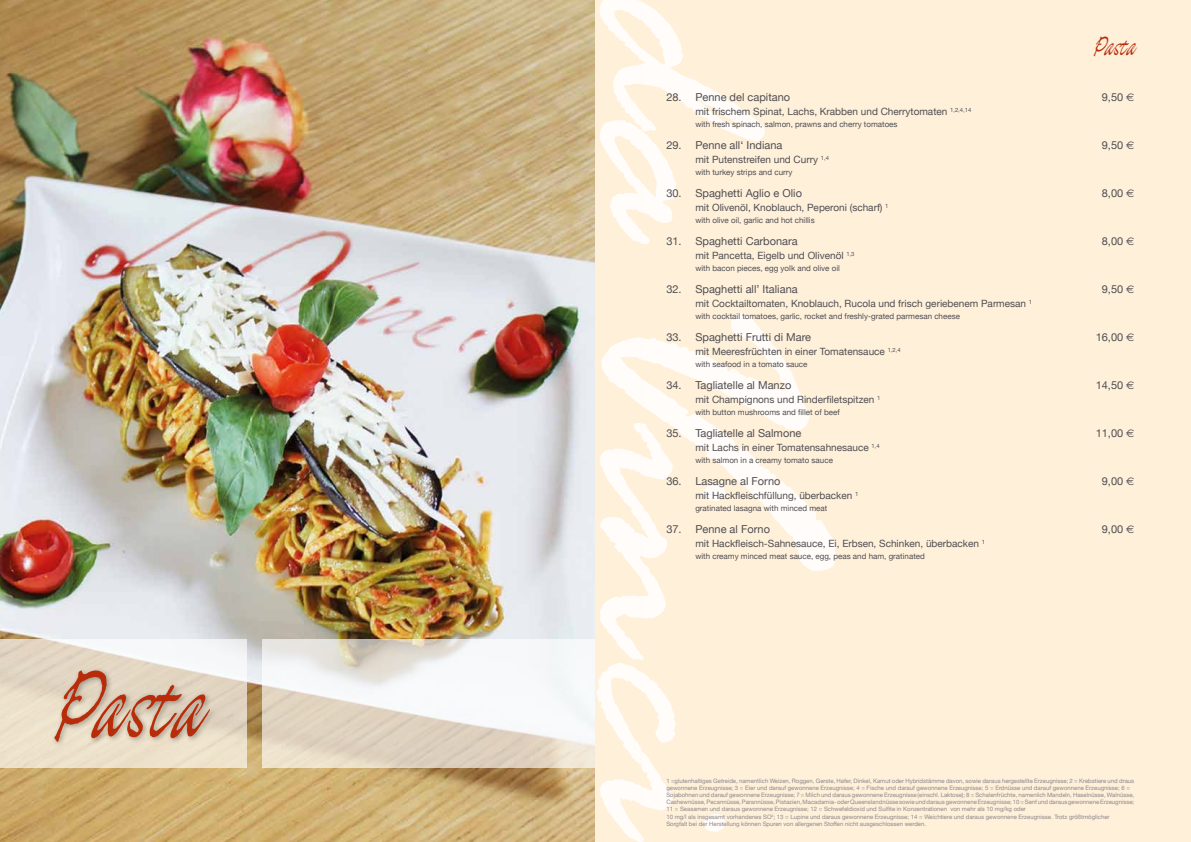
<style>
.page{position:relative;width:1191px;height:842px;background:#fff}
.page>*{position:absolute;margin:0;border:0;box-sizing:border-box;transform-origin:0 0}
.t1{font:90px "Lucifer";letter-spacing:-.01em;color:#b92c0a}
.t2{font:25px "Lucifer";letter-spacing:-.01em;color:#b92c0a}
.t3{font:11px "Helvetica Neue";color:#4f4e52}
.t4{font:10px "Helvetica Neue";color:#4f4e52}
.t5{font:8px "Helvetica Neue";color:#4f4e52}
.t6{font:6px/7.2px "Helvetica Neue";color:#8d888a}
.s1{font-family:"Euro Sans"}
</style>
<div class="page">
<img style="left:0;top:0;width:595px;height:842px">
<svg style="left:262px;top:639px;width:333px;height:129px"></svg>
<svg style="left:0;top:639px;width:247px;height:129px;fill:#ede1cb"></svg>
<div style="left:51px;top:667px;width:165px;height:81px;background:#000;opacity:.35"></div>
<div style="left:595px;top:0;width:596px;height:842px;background:#fff0da"></div>
<svg style="left:596px;top:0;width:45px;height:842px"></svg>
<svg style="left:641px;top:2px;width:195px;height:840px"></svg>
<h1 class="t1" style="left:48px;top:644px;width:154px">Pasta</h1>
<h2 class="t2" style="left:1092px;top:29px;width:44px">Pasta</h2>
<h3 class="t3" style="left:666px;top:89px;width:125px">28. Penne del capitano</h3>
<h3 class="t3" style="left:1101px;top:89px;width:34px">9,50 <span class="s1">E</span></h3>
<h3 class="t4" style="left:695px;top:104px;width:277px">mit frischem Spinat, Lachs, Krabben und Cherrytomaten <sup>1,2,4,14</sup></h3>
<h3 class="t5" style="left:695px;top:118px;width:204px">with fresh spinach, salmon, prawns and cherry tomatoes</h3>
<h3 class="t3" style="left:666px;top:137px;width:117px">29. Penne all‘ Indiana</h3>
<h3 class="t3" style="left:1101px;top:137px;width:34px">9,50 <span class="s1">E</span></h3>
<h3 class="t4" style="left:695px;top:152px;width:135px">mit Putenstreifen und Curry <sup>1,4</sup></h3>
<h3 class="t5" style="left:695px;top:166px;width:99px">with turkey strips and curry</h3>
<h3 class="t3" style="left:666px;top:185px;width:137px">30. Spaghetti Aglio e Olio</h3>
<h3 class="t3" style="left:1101px;top:185px;width:34px">8,00 <span class="s1">E</span></h3>
<h3 class="t4" style="left:695px;top:200px;width:195px">mit Olivenöl, Knoblauch, Peperoni (scharf) <sup>1</sup></h3>
<h3 class="t5" style="left:695px;top:214px;width:121px">with olive oil, garlic and hot chillis</h3>
<h3 class="t3" style="left:666px;top:233px;width:133px">31. Spaghetti Carbonara</h3>
<h3 class="t3" style="left:1101px;top:233px;width:34px">8,00 <span class="s1">E</span></h3>
<h3 class="t4" style="left:695px;top:248px;width:161px">mit Pancetta, Eigelb und Olivenöl <sup>1,3</sup></h3>
<h3 class="t5" style="left:695px;top:262px;width:146px">with bacon pieces, egg yolk and olive oil</h3>
<h3 class="t3" style="left:666px;top:281px;width:133px">32. Spaghetti all’ Italiana</h3>
<h3 class="t3" style="left:1101px;top:281px;width:34px">9,50 <span class="s1">E</span></h3>
<h3 class="t4" style="left:695px;top:296px;width:338px">mit Cocktailtomaten, Knoblauch, Rucola und frisch geriebenem Parmesan <sup>1</sup></h3>
<h3 class="t5" style="left:695px;top:310px;width:266px">with cocktail tomatoes, garlic, rocket and freshly-grated parmesan cheese</h3>
<h3 class="t3" style="left:666px;top:329px;width:146px">33. Spaghetti Frutti di Mare</h3>
<h3 class="t3" style="left:1095px;top:329px;width:40px">16,00 <span class="s1">E</span></h3>
<h3 class="t4" style="left:695px;top:344px;width:207px">mit Meeresfrüchten in einer Tomatensauce <sup>1,2,4</sup></h3>
<h3 class="t5" style="left:695px;top:358px;width:114px">with seafood in a tomato sauce</h3>
<h3 class="t3" style="left:666px;top:377px;width:126px">34. Tagliatelle al Manzo</h3>
<h3 class="t3" style="left:1095px;top:377px;width:40px">14,50 <span class="s1">E</span></h3>
<h3 class="t4" style="left:695px;top:392px;width:186px">mit Champignons und Rinderfiletspitzen <sup>1</sup></h3>
<h3 class="t5" style="left:695px;top:406px;width:146px">with button mushrooms and fillet of beef</h3>
<h3 class="t3" style="left:666px;top:425px;width:136px">35. Tagliatelle al Salmone</h3>
<h3 class="t3" style="left:1095px;top:425px;width:40px">11,00 <span class="s1">E</span></h3>
<h3 class="t4" style="left:695px;top:440px;width:186px">mit Lachs in einer Tomatensahnesauce <sup>1,4</sup></h3>
<h3 class="t5" style="left:695px;top:454px;width:139px">with salmon in a creamy tomato sauce</h3>
<h3 class="t3" style="left:666px;top:473px;width:116px">36. Lasagne al Forno</h3>
<h3 class="t3" style="left:1101px;top:473px;width:34px">9,00 <span class="s1">E</span></h3>
<h3 class="t4" style="left:695px;top:488px;width:164px">mit Hackfleischfüllung, überbacken <sup>1</sup></h3>
<h3 class="t5" style="left:695px;top:502px;width:133px">gratinated lasagna with minced meat</h3>
<h3 class="t3" style="left:666px;top:521px;width:105px">37. Penne al Forno</h3>
<h3 class="t3" style="left:1101px;top:521px;width:34px">9,00 <span class="s1">E</span></h3>
<h3 class="t4" style="left:695px;top:536px;width:291px">mit Hackfleisch-Sahnesauce, Ei, Erbsen, Schinken, überbacken <sup>1</sup></h3>
<h3 class="t5" style="left:695px;top:550px;width:231px">with creamy minced meat sauce, egg, peas and ham, gratinated</h3>
<p class="t6" style="left:666px;top:777px;width:469px">1 =glutenhaltiges Getreide, namentlich Weizen, Roggen, Gerste, Hafer, Dinkel, Kamut oder Hybridstämme davon, sowie daraus hergestellte Erzeugnisse; 2 = Krebstiere und draus gewonnene Erzeugnisse; 3 = Eier und darauf gewonnene Erzeugnisse; 4 = Fische und darauf gewonnene Erzeugnisse; 5 = Erdnüsse und darauf gewonnene Erzeugnisse; 6 = Sojabohnen und darauf gewonnene Erzeugnisse; 7 = Milch und daraus gewonnene Erzeugnisse (einschl. Laktose); 8 = Schalenfrüchte, namenlich Mandeln, Haselnüsse, Walnüsse, Cashewnüsse,Pecannüsse,Parannüsse,Pistazien,Macadamia- oderQueenslandnüsse sowie unddaraus gewonneneErzeugnisse; 10=Senf unddaraus gewonneneErzeugnisse; 11 = Seasamen und daraus gewonnene Erzeugnisse; 12 = Schwefeldioxid und Sulfite in Konzentrationen von mehr als 10 mg/kg oder<br>10 mg/l als insgesamt vorhandenes SO<sup>2</sup>; 13 = Lupine und daraus gewonnene Erzeugnisse; 14 = Weichtiere und daraus gewonnene Erzeugnisse. Trotz größtmöglicher<br>Sorgfalt bei der Herstellung können Spuren von allergenen Stoffen nicht ausgeschlossen werden.</p>
</div>
